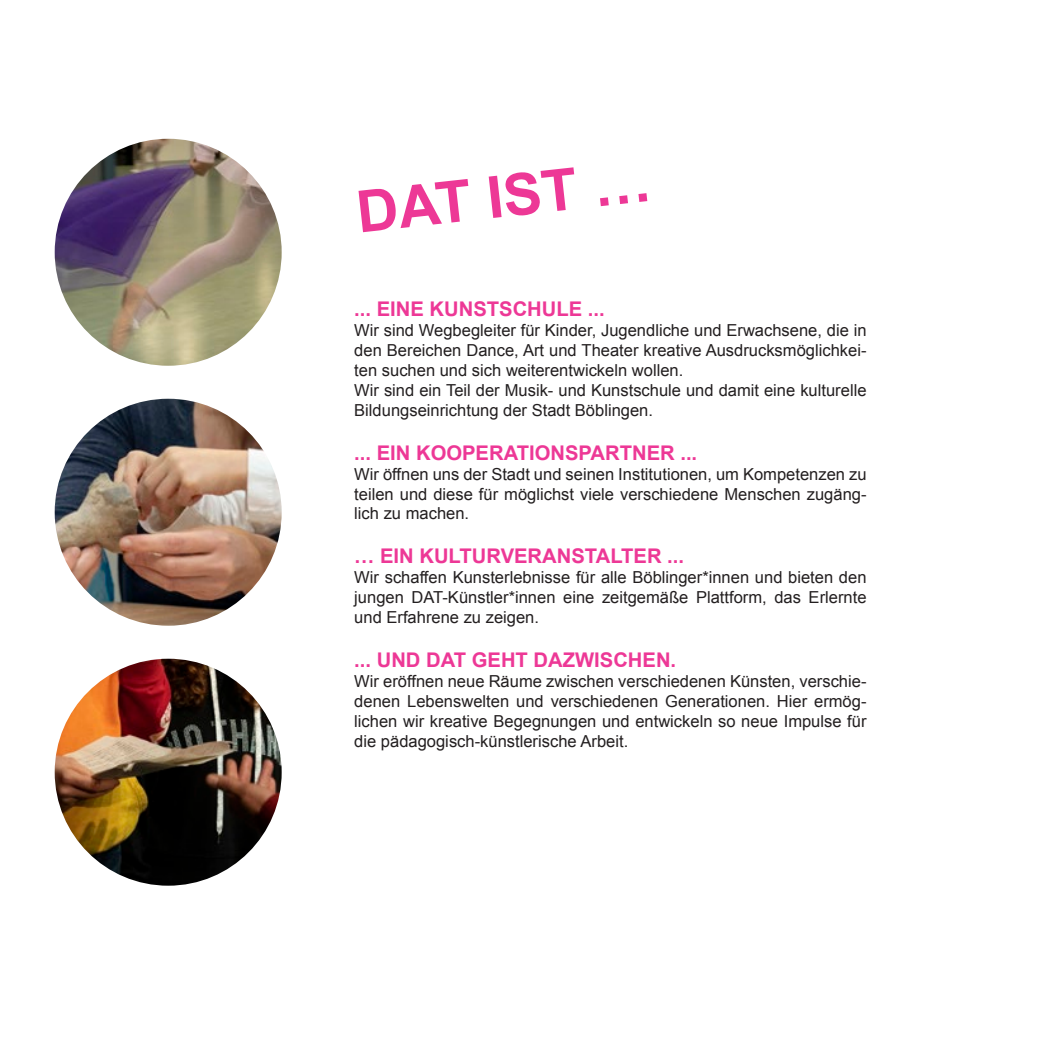
<style>
.page{position:relative;width:1042px;height:1042px;background:#fff}
.page>*{position:absolute;margin:0;border:0;box-sizing:border-box;transform-origin:0 0}
.Einf__Abs{font:700 58.1px "Arial";color:#ed3896}
.Einf__Abs-2{font:700 20.3px "Arial";color:#ed3896}
.Einf__Abs-3{font:16.45px/19.8px "Arial";color:#231f20;text-align:justify}
</style>
<div class="page">
<img style="left:55px;top:139px;width:227px;height:227px;border-radius:113px">
<img style="left:55px;top:399px;width:227px;height:227px;border-radius:113px">
<img style="left:55px;top:659px;width:227px;height:226px;border-radius:113px">
<p class="Einf__Abs" style="left:353px;top:173px;width:297px;rotate:-6deg">DAT IST …</p>
<p class="Einf__Abs-2" style="left:354px;top:296px;width:252px">... EINE KUNSTSCHULE ...</p>
<p class="Einf__Abs-3" style="left:354px;top:321px;width:514px">Wir sind Wegbegleiter für Kinder, Jugendliche und Erwachsene, die in den Bereichen Dance, Art und Theater kreative Ausdrucksmöglichkei&shy;ten suchen und sich weiterentwickeln wollen.</p>
<p class="Einf__Abs-3" style="left:354px;top:380px;width:514px">Wir sind ein Teil der Musik- und Kunstschule und damit eine kulturelle<br>Bildungseinrichtung der Stadt Böblingen.</p>
<p class="Einf__Abs-2" style="left:354px;top:439px;width:344px">... EIN KOOPERATIONSPARTNER ...</p>
<p class="Einf__Abs-3" style="left:354px;top:464px;width:514px">Wir öffnen uns der Stadt und seinen Institutionen, um Kompetenzen zu teilen und diese für möglichst viele verschiedene Menschen zugäng&shy;lich zu machen.</p>
<p class="Einf__Abs-2" style="left:354px;top:543px;width:331px">… EIN KULTURVERANSTALTER ...</p>
<p class="Einf__Abs-3" style="left:354px;top:568px;width:514px">Wir schaffen Kunsterlebnisse für alle Böblinger*innen und bieten den jungen DAT-Künstler*innen eine zeitgemäße Plattform, das Erlernte und Erfahrene zu zeigen.</p>
<p class="Einf__Abs-2" style="left:354px;top:646px;width:323px">... UND DAT GEHT DAZWISCHEN.</p>
<p class="Einf__Abs-3" style="left:354px;top:671px;width:514px">Wir eröffnen neue Räume zwischen verschiedenen Künsten, verschie&shy;denen Lebenswelten und verschiedenen Generationen. Hier ermög&shy;lichen wir kreative Begegnungen und entwickeln so neue Impulse für die pädagogisch-künstlerische Arbeit.</p>
</div>
